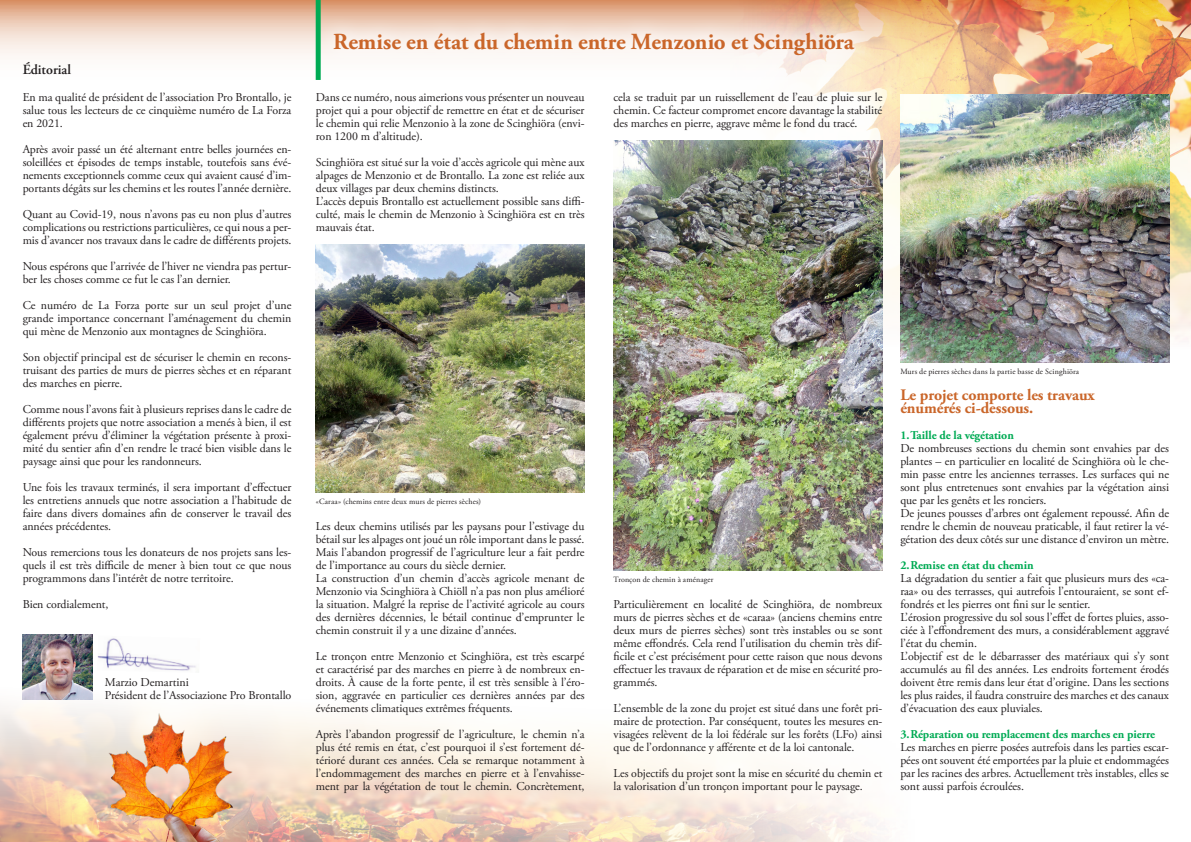
<style>
.page{position:relative;width:1191px;height:842px;background:#fff}
.page>*{position:absolute;margin:0;border:0;box-sizing:border-box;transform-origin:0 0}
.t1{font:700 23px "Adobe Garamond Pro";color:#ca662a}
.t2{font:700 16px/13px "Adobe Garamond Pro";letter-spacing:-.005em;color:#ca662a}
.t3{font:600 14px "Adobe Garamond Pro";color:#231f20}
.t4{font:12px/13px "Adobe Garamond Pro";letter-spacing:-.005em;color:#231f20;text-align:justify}
.t5{font:700 12px "Adobe Garamond Pro";letter-spacing:-.005em;color:#00ab54}
.t6{font:8px "Adobe Garamond Pro";letter-spacing:.015em;color:#231f20}
</style>
<div class="page">
<img style="left:106px;top:638px;width:17px;height:11px">
<img style="left:23px;top:634px;width:70px;height:15px">
<svg style="left:0;top:0;width:550px;height:80px"></svg>
<img style="left:0;top:649px;width:881px;height:193px">
<img style="left:102px;top:713px;width:142px;height:129px">
<img style="left:550px;top:0;width:641px;height:390px">
<img style="left:316px;top:244px;width:268px;height:249px">
<img style="left:613px;top:140px;width:269px;height:431px">
<img style="left:900px;top:95px;width:269px;height:268px">
<div style="left:314px;top:13px;width:560px;height:62px;background:#fff;opacity:.86"></div>
<div style="left:316px;top:0;width:5px;height:80px;background:#00ab54"></div>
<p class="t3" style="left:23px;top:61px;width:50px">Éditorial</p>
<p class="t4" style="left:23px;top:91px;width:270px">En ma qualité de président de l’association Pro Brontallo, je salue tous les lecteurs de ce cinquième numéro de La Forza en 2021.</p>
<p class="t4" style="left:23px;top:143px;width:270px">Après avoir passé un été alternant entre belles journées en&shy;soleillées et épisodes de temps instable, toutefois sans évé&shy;nements exceptionnels comme ceux qui avaient causé d’im&shy;portants dégâts sur les chemins et les routes l’année dernière.</p>
<p class="t4" style="left:23px;top:208px;width:270px">Quant au Covid-19, nous n’avons pas eu non plus d’autres complications ou restrictions particulières, ce qui nous a per&shy;mis d’avancer nos travaux dans le cadre de différents projets.</p>
<p class="t4" style="left:23px;top:260px;width:270px">Nous espérons que l’arrivée de l’hiver ne viendra pas pertur&shy;ber les choses comme ce fut le cas l’an dernier.</p>
<p class="t4" style="left:23px;top:299px;width:270px">Ce numéro de La Forza porte sur un seul projet d’une grande importance concernant l’aménagement du chemin qui mène de Menzonio aux montagnes de Scinghiöra.</p>
<p class="t4" style="left:23px;top:351px;width:270px">Son objectif principal est de sécuriser le chemin en recons&shy;truisant des parties de murs de pierres sèches et en réparant des marches en pierre.</p>
<p class="t4" style="left:23px;top:403px;width:270px">Comme nous l’avons fait à plusieurs reprises dans le cadre de différents projets que notre association a menés à bien, il est également prévu d’éliminer la végétation présente à proxi&shy;mité du sentier afin d’en rendre le tracé bien visible dans le paysage ainsi que pour les randonneurs.</p>
<p class="t4" style="left:23px;top:481px;width:270px">Une fois les travaux terminés, il sera important d’effectuer les entretiens annuels que notre association a l’habitude de faire dans divers domaines afin de conserver le travail des années précédentes.</p>
<p class="t4" style="left:23px;top:546px;width:270px">Nous remercions tous les donateurs de nos projets sans les&shy;quels il est très difficile de mener à bien tout ce que nous programmons dans l’intérêt de notre territoire.</p>
<p class="t4" style="left:23px;top:598px;width:87px">Bien cordialement,</p>
<p class="t4" style="left:105px;top:676px;width:188px">Marzio Demartini<br>Président de l’Associazione Pro Brontallo</p>
<h1 class="t1" style="left:333px;top:28px;width:522px">Remise en état du chemin entre Menzonio et Scinghiöra</h1>
<p class="t4" style="left:316px;top:91px;width:270px">Dans ce numéro, nous aimerions vous présenter un nouveau projet qui a pour objectif de remettre en état et de sécuriser le chemin qui relie Menzonio à la zone de Scinghiöra (envi&shy;ron 1200 m d’altitude).</p>
<p class="t4" style="left:316px;top:156px;width:270px;text-align:left">Scinghiöra est situé sur la voie d’accès agricole qui mène aux alpages de Menzonio et de Brontallo. La zone est reliée aux deux villages par deux chemins distincts.<br>L’accès depuis Brontallo est actuellement possible sans diffi&shy;culté, mais le chemin de Menzonio à Scinghiöra est en très mauvais état.</p>
<p class="t4" style="left:613px;top:91px;width:270px">cela se traduit par un ruissellement de l’eau de pluie sur le chemin. Ce facteur compromet encore davantage la stabilité des marches en pierre, aggrave même le fond du tracé.</p>
<p class="t6" style="left:316px;top:497px;width:167px">«Caraa» (chemins entre deux murs de pierres sèches)</p>
<p class="t4" style="left:316px;top:520px;width:270px;text-align:left">Les deux chemins utilisés par les paysans pour l’estivage du bétail sur les alpages ont joué un rôle important dans le passé.<br>Mais l’abandon progressif de l’agriculture leur a fait perdre de l’importance au cours du siècle dernier.<br>La construction d’un chemin d’accès agricole menant de Menzonio via Scinghiöra à Chiöll n’a pas non plus amélioré la situation. Malgré la reprise de l’activité agricole au cours des dernières décennies, le bétail continue d’emprunter le chemin construit il y a une dizaine d’années.</p>
<p class="t4" style="left:316px;top:650px;width:270px">Le tronçon entre Menzonio et Scinghiöra, est très escarpé et caractérisé par des marches en pierre à de nombreux en&shy;droits. À cause de la forte pente, il est très sensible à l’éro&shy;sion, aggravée en particulier ces dernières années par des événements climatiques extrêmes fréquents.</p>
<p class="t4" style="left:316px;top:728px;width:270px">Après l’abandon progressif de l’agriculture, le chemin n’a plus été remis en état, c’est pourquoi il s’est fortement dé&shy;térioré durant ces années. Cela se remarque notamment à l’endommagement des marches en pierre et à l’envahisse&shy;ment par la végétation de tout le chemin. Concrètement,</p>
<p class="t6" style="left:613px;top:575px;width:101px">Tronçon de chemin à aménager</p>
<p class="t4" style="left:613px;top:598px;width:270px">Particulièrement en localité de Scinghiöra, de nombreux murs de pierres sèches et de «caraa» (anciens chemins entre deux murs de pierres sèches) sont très instables ou se sont même effondrés. Cela rend l’utilisation du chemin très dif&shy;ficile et c’est précisément pour cette raison que nous devons effectuer les travaux de réparation et de mise en sécurité pro&shy;grammés.</p>
<p class="t4" style="left:613px;top:702px;width:270px">L’ensemble de la zone du projet est situé dans une forêt pri&shy;maire de protection. Par conséquent, toutes les mesures en&shy;visagées relèvent de la loi fédérale sur les forêts (LFo) ainsi que de l’ordonnance y afférente et de la loi cantonale.</p>
<p class="t4" style="left:613px;top:767px;width:270px">Les objectifs du projet sont la mise en sécurité du chemin et la valorisation d’un tronçon important pour le paysage.</p>
<p class="t6" style="left:900px;top:367px;width:180px">Murs de pierres sèches dans la partie basse de Scinghiöra</p>
<h2 class="t2" style="left:900px;top:389px;width:196px">Le projet comporte les travaux énumérés ci-dessous.</h2>
<p class="t5" style="left:900px;top:428px;width:115px">1.Taille de la végétation</p>
<p class="t4" style="left:900px;top:442px;width:270px;text-align:left">De nombreuses sections du chemin sont envahies par des plantes – en particulier en localité de Scinghiöra où le che&shy;min passe entre les anciennes terrasses. Les surfaces qui ne sont plus entretenues sont envahies par la végétation ainsi que par les genêts et les ronciers.<br>De jeunes pousses d’arbres ont également repoussé. Afin de rendre le chemin de nouveau praticable, il faut retirer la vé&shy;gétation des deux côtés sur une distance d’environ un mètre.</p>
<p class="t5" style="left:900px;top:558px;width:135px">2.Remise en état du chemin</p>
<p class="t4" style="left:900px;top:572px;width:270px;text-align:left">La dégradation du sentier a fait que plusieurs murs des «ca&shy;raa» ou des terrasses, qui autrefois l’entouraient, se sont ef&shy;fondrés et les pierres ont fini sur le sentier.<br>L’érosion progressive du sol sous l’effet de fortes pluies, asso&shy;ciée à l’effondrement des murs, a considérablement aggravé l’état du chemin.<br>L’objectif est de le débarrasser des matériaux qui s’y sont accumulés au fil des années. Les endroits fortement érodés doivent être remis dans leur état d’origine. Dans les sections les plus raides, il faudra construire des marches et des canaux d’évacuation des eaux pluviales.</p>
<p class="t5" style="left:900px;top:727px;width:256px">3.Réparation ou remplacement des marches en pierre</p>
<p class="t4" style="left:900px;top:741px;width:270px">Les marches en pierre posées autrefois dans les parties escar&shy;pées ont souvent été emportées par la pluie et endommagées par les racines des arbres. Actuellement très instables, elles se sont aussi parfois écroulées.</p>
</div>
